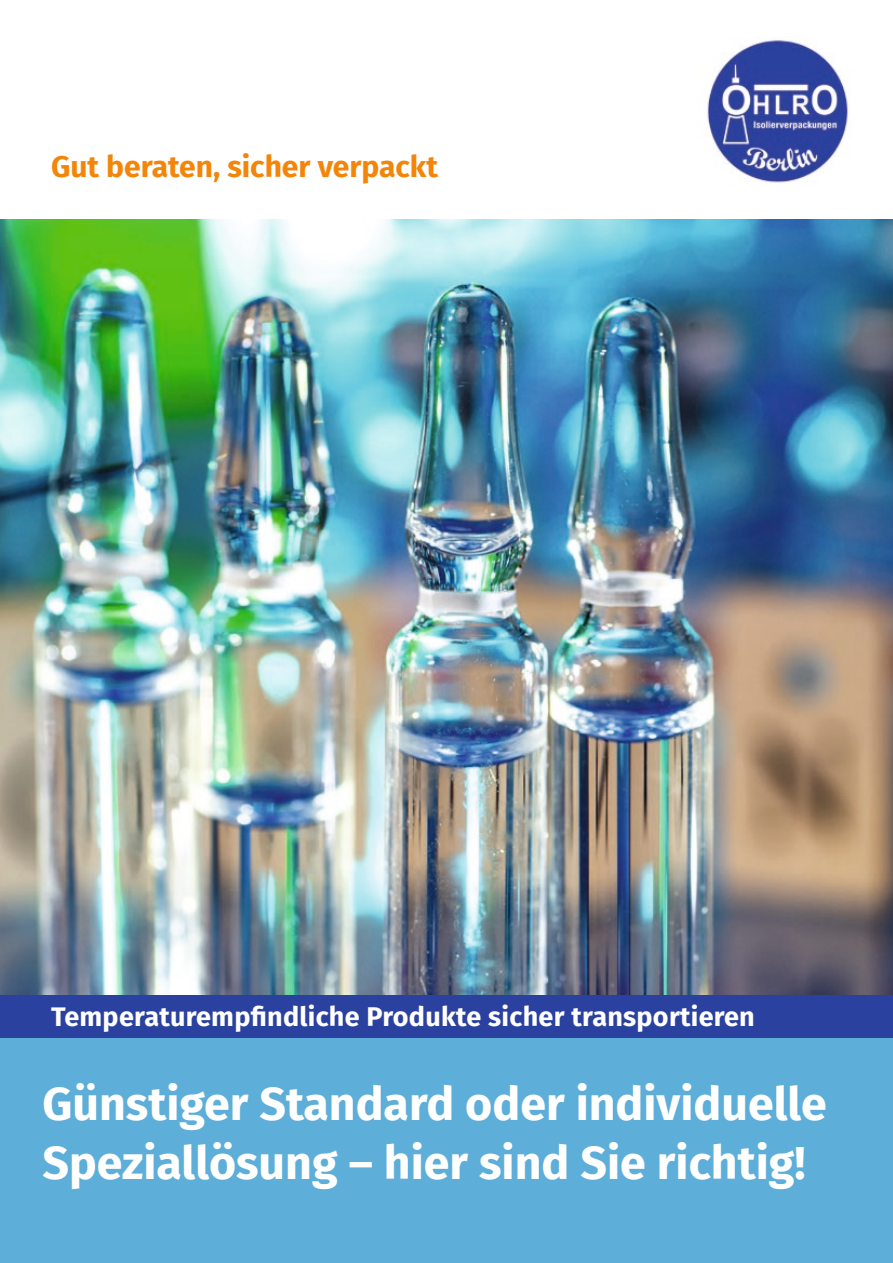
<style>
.page{position:relative;width:893px;height:1263px;background:#fff}
.page>*{position:absolute;margin:0;border:0;box-sizing:border-box;transform-origin:0 0}
.t1{font:700 46.5px/58.5px "Fira Sans";color:#fff}
.t2{font:700 30px "Fira Sans";color:#f38509}
.t3{font:700 27px "Fira Sans";letter-spacing:.01em;color:#fff}
</style>
<div class="page">
<div style="left:0;top:1028px;width:893px;height:235px;background:#5daed9"></div>
<img style="left:707px;top:40px;width:141px;height:143px">
<img style="left:0;top:219px;width:893px;height:776px">
<div style="left:0;top:995px;width:893px;height:42px;background:#2b419f"></div>
<p class="t2" style="left:51px;top:141px;width:388px">Gut beraten, sicher verpackt</p>
<p class="t3" style="left:51px;top:993px;width:705px">Temperaturempfindliche Produkte sicher transportieren</p>
<p class="t1" style="left:43px;top:1072px;width:786px">Günstiger Standard oder individuelle<br>Speziallösung – hier sind Sie richtig!</p>
</div>
